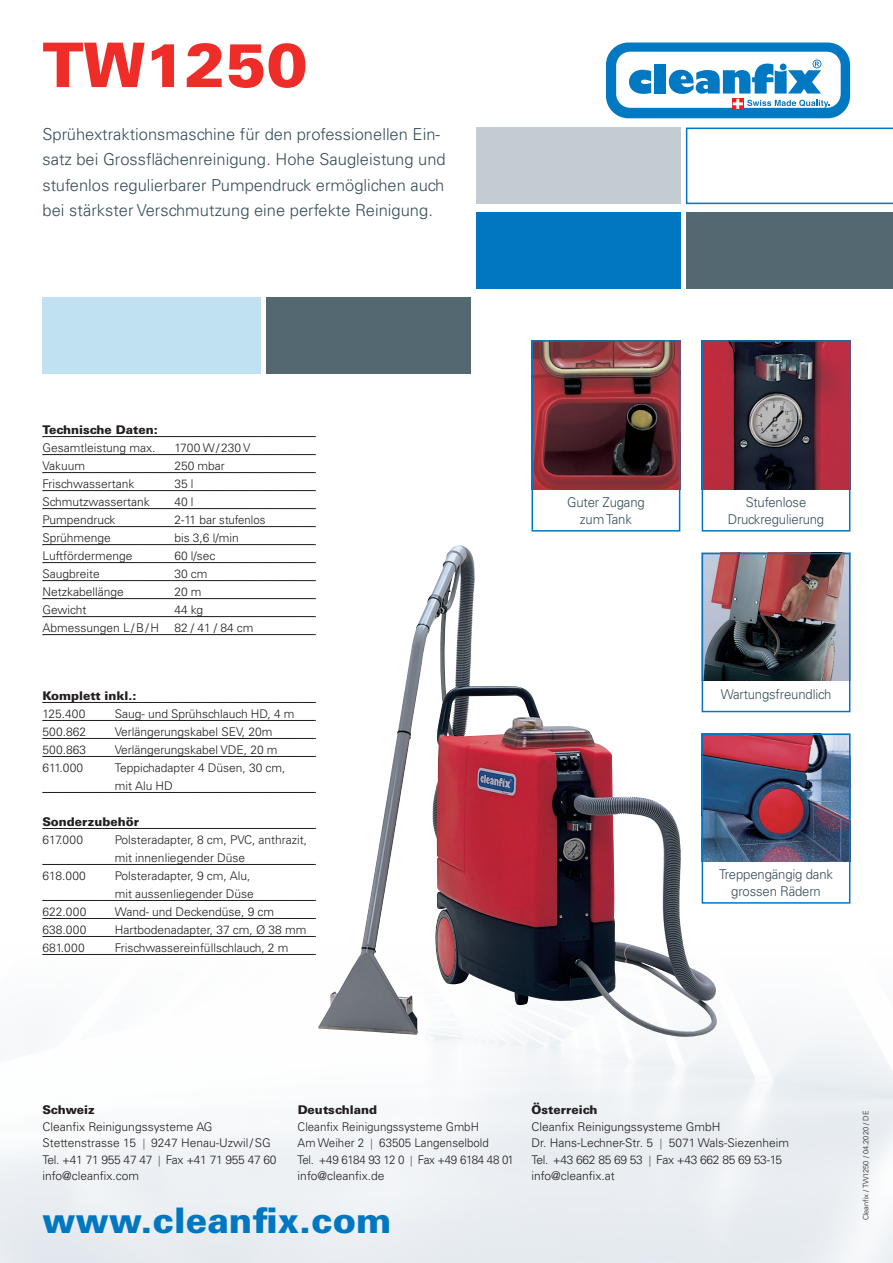
<style>
.page{position:relative;width:893px;height:1263px;background:#fff}
.page>*{position:absolute;margin:0;border:0;box-sizing:border-box;transform-origin:0 0}
.t1{font:900 61.5px "Univers LT Std";color:#ee2d28}
.t2{font:900 35.25px "Univers LT Std";color:#0077c0}
.t3{font:300 16.5px/25.5px "Univers LT Std";color:#364d59}
.t4{font:300 13.5px/16.2px "Univers LT Std";letter-spacing:-.01em;color:#364d59;text-align:center}
.t5{font:300 12px/16.5px "Univers LT Std";color:#231f20}
.t6{font:300 12px/16.5px "Univers LT Std";color:#231f20;scale:.96 1}
.t7{font:900 12px "Univers LT Std";color:#231f20}
.t8{font:300 7.5px "Univers LT Std";color:#231f20}
</style>
<div class="page">
<div style="left:476px;top:213px;width:204px;height:76px;background:#0077c0"></div>
<div style="left:476px;top:128px;width:204px;height:76px;background:#c3ccd1"></div>
<svg style="left:606px;top:43px;width:244px;height:75px"></svg>
<div style="left:686px;top:213px;width:207px;height:76px;background:#546872"></div>
<svg style="left:686px;top:128px;width:207px;height:76px"></svg>
<div style="left:267px;top:298px;width:204px;height:76px;background:#546872"></div>
<div style="left:43px;top:298px;width:218px;height:76px;background:#c0e1f2"></div>
<img style="left:0;top:763px;width:893px;height:500px">
<img style="left:534px;top:343px;width:143px;height:146px">
<img style="left:705px;top:556px;width:142px;height:124px">
<img style="left:705px;top:736px;width:142px;height:125px">
<img style="left:705px;top:343px;width:142px;height:146px">
<div style="left:702px;top:733px;width:148px;height:171px;border:2px solid #0077c0"></div>
<img style="left:318px;top:545px;width:265px;height:490px">
<div style="left:531px;top:340px;width:149px;height:191px;border:2px solid #0077c0"></div>
<div style="left:702px;top:340px;width:148px;height:191px;border:2px solid #0077c0"></div>
<div style="left:702px;top:553px;width:148px;height:159px;border:2px solid #0077c0"></div>
<svg style="left:43px;top:436px;width:272px;height:1px"></svg>
<svg style="left:43px;top:454px;width:272px;height:1px"></svg>
<svg style="left:43px;top:472px;width:272px;height:1px"></svg>
<svg style="left:43px;top:490px;width:272px;height:1px"></svg>
<svg style="left:43px;top:508px;width:272px;height:1px"></svg>
<svg style="left:43px;top:526px;width:272px;height:1px"></svg>
<svg style="left:43px;top:544px;width:272px;height:1px"></svg>
<svg style="left:43px;top:562px;width:272px;height:1px"></svg>
<svg style="left:43px;top:580px;width:272px;height:1px"></svg>
<svg style="left:43px;top:598px;width:272px;height:1px"></svg>
<svg style="left:43px;top:616px;width:272px;height:1px"></svg>
<svg style="left:43px;top:634px;width:272px;height:1px"></svg>
<svg style="left:43px;top:702px;width:272px;height:1px"></svg>
<svg style="left:43px;top:720px;width:272px;height:1px"></svg>
<svg style="left:43px;top:738px;width:272px;height:1px"></svg>
<svg style="left:43px;top:756px;width:272px;height:1px"></svg>
<svg style="left:43px;top:792px;width:272px;height:1px"></svg>
<svg style="left:43px;top:828px;width:272px;height:1px"></svg>
<svg style="left:43px;top:864px;width:272px;height:1px"></svg>
<svg style="left:43px;top:900px;width:272px;height:1px"></svg>
<svg style="left:43px;top:918px;width:272px;height:1px"></svg>
<svg style="left:43px;top:936px;width:272px;height:1px"></svg>
<svg style="left:43px;top:954px;width:272px;height:1px"></svg>
<h1 class="t1" style="left:43px;top:26px;width:267px">TW1250</h1>
<h3 class="t3" style="left:43px;top:121px;width:405px">Sprühextraktionsmaschine für den professionellen Ein&shy;satz bei Grossflächenreinigung. Hohe Saugleistung und stufenlos regulierbarer Pumpendruck ermöglichen auch bei stärkster Verschmutzung eine perfekte Reinigung.</h3>
<p class="t7" style="left:43px;top:422px;width:117px">Technische Daten:</p>
<p class="t5" style="left:43px;top:439px;width:114px">Gesamtleistung max.</p>
<p class="t5" style="left:174px;top:439px;width:78px">1700 W/230 V</p>
<p class="t5" style="left:43px;top:457px;width:44px">Vakuum</p>
<p class="t5" style="left:174px;top:457px;width:52px">250 mbar</p>
<p class="t5" style="left:43px;top:475px;width:94px">Frischwassertank</p>
<p class="t5" style="left:174px;top:475px;width:21px">35 l</p>
<p class="t5" style="left:43px;top:493px;width:109px">Schmutzwassertank</p>
<p class="t5" style="left:174px;top:493px;width:21px">40 l</p>
<p class="t5" style="left:43px;top:511px;width:74px">Pumpendruck</p>
<p class="t5" style="left:174px;top:511px;width:93px">2-11 bar stufenlos</p>
<p class="t5" style="left:43px;top:529px;width:70px">Sprühmenge</p>
<p class="t5" style="left:174px;top:529px;width:66px">bis 3,6 l/min</p>
<p class="t5" style="left:43px;top:547px;width:91px">Luftfördermenge</p>
<p class="t5" style="left:174px;top:547px;width:43px">60 l/sec</p>
<p class="t5" style="left:43px;top:565px;width:59px">Saugbreite</p>
<p class="t5" style="left:174px;top:565px;width:35px">30 cm</p>
<p class="t5" style="left:43px;top:583px;width:83px">Netzkabellänge</p>
<p class="t5" style="left:174px;top:583px;width:29px">20 m</p>
<p class="t5" style="left:43px;top:601px;width:45px">Gewicht</p>
<p class="t5" style="left:174px;top:601px;width:30px">44 kg</p>
<p class="t5" style="left:43px;top:619px;width:118px">Abmessungen L/B/H</p>
<p class="t5" style="left:174px;top:619px;width:81px">82 / 41 / 84 cm</p>
<p class="t7" style="left:43px;top:688px;width:96px">Komplett inkl.:</p>
<p class="t5" style="left:43px;top:705px;width:45px">125.400</p>
<p class="t5" style="left:115px;top:705px;width:181px">Saug- und Sprühschlauch HD, 4 m</p>
<p class="t5" style="left:43px;top:723px;width:45px">500.862</p>
<p class="t5" style="left:115px;top:723px;width:159px">Verlängerungskabel SEV, 20m</p>
<p class="t5" style="left:43px;top:741px;width:45px">500.863</p>
<p class="t5" style="left:115px;top:741px;width:164px">Verlängerungskabel VDE, 20 m</p>
<p class="t5" style="left:43px;top:759px;width:42px">611.000</p>
<p class="t5" style="left:115px;top:758px;width:172px;line-height:18px">Teppichadapter 4 Düsen, 30 cm, mit Alu HD</p>
<p class="t7" style="left:43px;top:814px;width:98px">Sonderzubehör</p>
<p class="t5" style="left:43px;top:831px;width:42px">617.000</p>
<p class="t5" style="left:115px;top:830px;width:194px;line-height:18px">Polsteradapter, 8 cm, PVC, anthrazit, mit innenliegender Düse</p>
<p class="t5" style="left:43px;top:867px;width:45px">618.000</p>
<p class="t5" style="left:115px;top:866px;width:141px;line-height:18px">Polsteradapter, 9 cm, Alu, mit aussenliegender Düse</p>
<p class="t5" style="left:43px;top:903px;width:45px">622.000</p>
<p class="t5" style="left:115px;top:903px;width:161px">Wand- und Deckendüse, 9 cm</p>
<p class="t5" style="left:43px;top:921px;width:45px">638.000</p>
<p class="t5" style="left:115px;top:921px;width:193px">Hartbodenadapter, 37 cm, Ø 38 mm</p>
<p class="t5" style="left:43px;top:939px;width:44px">681.000</p>
<p class="t5" style="left:115px;top:939px;width:175px">Frischwassereinfüllschlauch, 2 m</p>
<p class="t4" style="left:567px;top:494px;width:79px">Guter Zugang zum Tank</p>
<p class="t4" style="left:728px;top:494px;width:98px">Stufenlose<br>Druckregulierung</p>
<p class="t4" style="left:721px;top:686px;width:112px">Wartungsfreundlich</p>
<p class="t4" style="left:719px;top:866px;width:116px">Treppengängig dank grossen Rädern</p>
<p class="t7" style="left:43px;top:1102px;width:54px">Schweiz</p>
<p class="t5" style="left:43px;top:1118px;width:171px">Cleanfix Reinigungssysteme AG<br>Stettenstrasse 15</p>
<p class="t5" style="left:43px;top:1135px;width:235px;text-indent:109px">9247 Henau-Uzwil/SG<br>Tel. +41 71 955 47 47 Fax +41 71 955 47 60 info@cleanfix.com</p>
<p class="t7" style="left:298px;top:1102px;width:81px">Deutschland</p>
<p class="t6" style="left:298px;top:1118px;width:190px">Cleanfix Reinigungssysteme GmbH<br>Am Weiher 2</p>
<p class="t6" style="left:298px;top:1135px;width:227px;text-indent:82px">63505 Langenselbold<br>Tel. +49 6184 93 12 0 Fax +49 6184 48 01 info@cleanfix.de</p>
<h2 class="t2" style="left:43px;top:1198px;width:350px">www.cleanfix.com</h2>
<p class="t7" style="left:531px;top:1102px;width:68px">Österreich</p>
<p class="t5" style="left:531px;top:1118px;width:190px">Cleanfix Reinigungssysteme GmbH<br>Dr. Hans-Lechner-Str. 5</p>
<p class="t5" style="left:531px;top:1135px;width:259px;text-indent:137px">5071 Wals-Siezenheim<br>Tel. +43 662 85 69 53 Fax +43 662 85 69 53-15 info@cleanfix.at</p>
<p class="t8" style="left:861px;top:1220px;width:111px;rotate:-90deg">Cleanfix / TW1250 / 04.2020 / DE</p>
</div>
